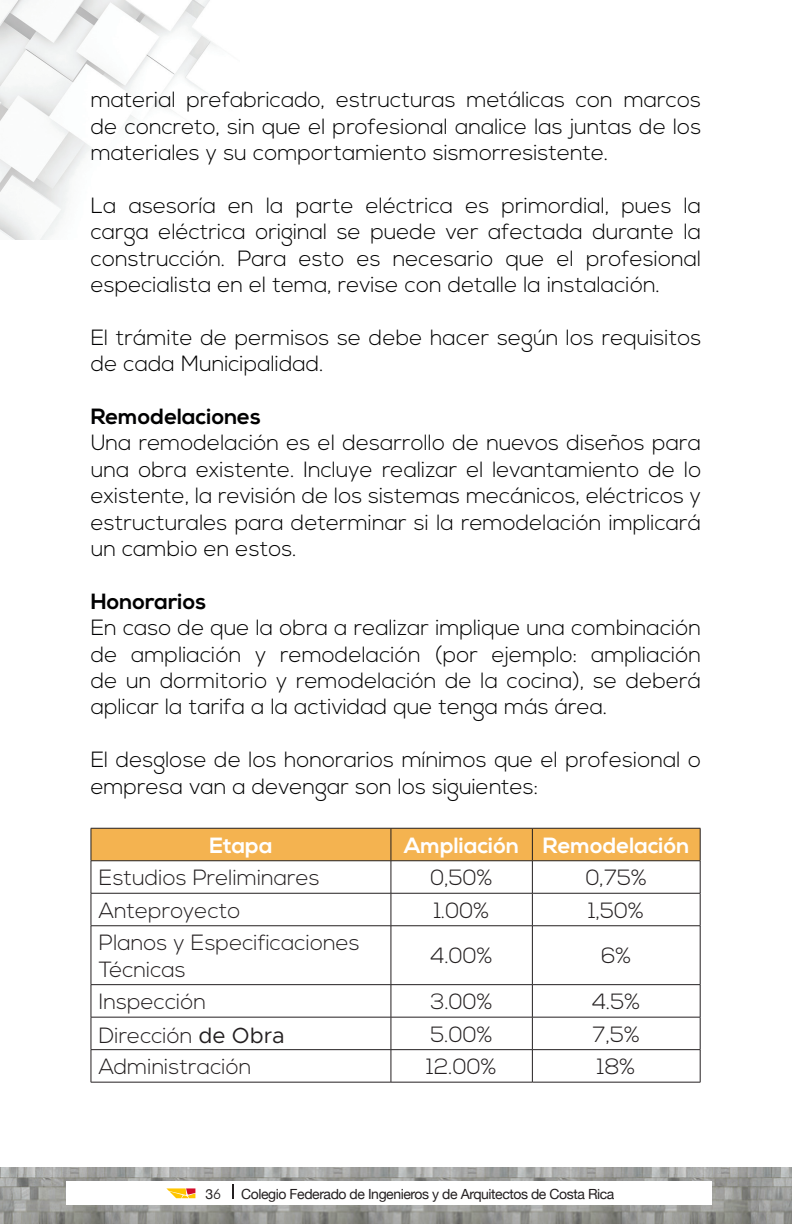
<style>
.page{position:relative;width:792px;height:1224px;background:#fff}
.page>*{position:absolute;margin:0;border:0;box-sizing:border-box;transform-origin:0 0}
.No_Spacing{font:300 22px/26.4px "Nexa";color:#000001;text-align:justify}
.No_Spacing-2{font:300 22px/26.4px "Nexa";color:#231f20}
.No_Spacing-3{font:700 22px "Nexa";color:#fff}
.No_Spacing-4{font:700 22px "Nexa";color:#000001}
.t1{font:14px "Helvetica Neue";letter-spacing:-.03em;color:#231f20}
.s1{font-family:"Metropolis";font-weight:400}
.s2{font-family:"Futura BT";font-weight:300}
</style>
<div class="page">
<img style="left:0;top:1167px;width:792px;height:57px">
<div style="left:66px;top:1182px;width:646px;height:23px;background:#fff"></div>
<img style="left:0;top:0;width:216px;height:240px">
<svg style="left:233px;top:1185px;width:1px;height:14px"></svg>
<svg style="left:166px;top:1188px;width:29px;height:10px"></svg>
<div style="left:92px;top:829px;width:608px;height:31px;background:#f4b350"></div>
<hr style="left:91px;top:861px;width:1px;height:32px;background:#231f20">
<hr style="left:391px;top:861px;width:1px;height:32px;background:#231f20">
<hr style="left:532px;top:861px;width:1px;height:32px;background:#231f20">
<hr style="left:700px;top:861px;width:1px;height:32px;background:#231f20">
<hr style="left:91px;top:893px;width:300px;height:1px;background:#231f20">
<hr style="left:91px;top:894px;width:1px;height:32px;background:#231f20">
<hr style="left:391px;top:893px;width:141px;height:1px;background:#231f20">
<hr style="left:391px;top:894px;width:1px;height:32px;background:#231f20">
<hr style="left:532px;top:893px;width:168px;height:1px;background:#231f20">
<hr style="left:532px;top:894px;width:1px;height:32px;background:#231f20">
<hr style="left:700px;top:894px;width:1px;height:32px;background:#231f20">
<hr style="left:91px;top:925px;width:300px;height:1px;background:#231f20">
<hr style="left:91px;top:926px;width:1px;height:58px;background:#231f20">
<hr style="left:391px;top:925px;width:141px;height:1px;background:#231f20">
<hr style="left:391px;top:926px;width:1px;height:58px;background:#231f20">
<hr style="left:532px;top:925px;width:168px;height:1px;background:#231f20">
<hr style="left:532px;top:926px;width:1px;height:58px;background:#231f20">
<hr style="left:700px;top:926px;width:1px;height:58px;background:#231f20">
<hr style="left:91px;top:984px;width:300px;height:1px;background:#231f20">
<hr style="left:91px;top:985px;width:1px;height:32px;background:#231f20">
<hr style="left:391px;top:984px;width:141px;height:1px;background:#231f20">
<hr style="left:391px;top:985px;width:1px;height:32px;background:#231f20">
<hr style="left:532px;top:984px;width:168px;height:1px;background:#231f20">
<hr style="left:532px;top:985px;width:1px;height:32px;background:#231f20">
<hr style="left:700px;top:985px;width:1px;height:32px;background:#231f20">
<hr style="left:91px;top:1017px;width:300px;height:1px;background:#231f20">
<hr style="left:91px;top:1017px;width:1px;height:32px;background:#231f20">
<hr style="left:391px;top:1017px;width:141px;height:1px;background:#231f20">
<hr style="left:391px;top:1017px;width:1px;height:32px;background:#231f20">
<hr style="left:532px;top:1017px;width:168px;height:1px;background:#231f20">
<hr style="left:532px;top:1017px;width:1px;height:32px;background:#231f20">
<hr style="left:700px;top:1017px;width:1px;height:32px;background:#231f20">
<hr style="left:91px;top:1049px;width:300px;height:1px;background:#231f20">
<hr style="left:91px;top:1050px;width:1px;height:32px;background:#231f20">
<hr style="left:391px;top:1049px;width:141px;height:1px;background:#231f20">
<hr style="left:391px;top:1050px;width:1px;height:32px;background:#231f20">
<hr style="left:532px;top:1049px;width:168px;height:1px;background:#231f20">
<hr style="left:532px;top:1050px;width:1px;height:32px;background:#231f20">
<hr style="left:700px;top:1050px;width:1px;height:32px;background:#231f20">
<hr style="left:91px;top:1082px;width:300px;height:1px;background:#231f20">
<hr style="left:391px;top:1082px;width:141px;height:1px;background:#231f20">
<hr style="left:532px;top:1082px;width:168px;height:1px;background:#231f20">
<hr style="left:91px;top:828px;width:300px;height:1px;background:#231f20">
<hr style="left:91px;top:829px;width:1px;height:32px;background:#231f20">
<hr style="left:391px;top:828px;width:141px;height:1px;background:#231f20">
<hr style="left:391px;top:829px;width:1px;height:32px;background:#231f20">
<hr style="left:532px;top:828px;width:168px;height:1px;background:#231f20">
<hr style="left:532px;top:829px;width:1px;height:32px;background:#231f20">
<hr style="left:700px;top:829px;width:1px;height:32px;background:#231f20">
<hr style="left:91px;top:860px;width:300px;height:1px;background:#231f20">
<hr style="left:391px;top:860px;width:141px;height:1px;background:#231f20">
<hr style="left:532px;top:860px;width:168px;height:1px;background:#231f20">
<p class="No_Spacing" style="left:91px;top:87px;width:612px">material prefabricado, estructuras metálicas con marcos de concreto, sin que el profesional analice las juntas de los materiales y su comportamiento sismorresistente.</p>
<p class="No_Spacing" style="left:91px;top:193px;width:612px">La asesoría en la parte eléctrica es primordial, pues la carga eléctrica original se puede ver afectada durante la construcción. Para esto es necesario que el profesional especialista en el tema, revise con detalle la instalación.</p>
<p class="No_Spacing" style="left:91px;top:325px;width:612px">El trámite de permisos se debe hacer según los requisitos de cada Municipalidad.</p>
<p class="No_Spacing-4" style="left:91px;top:404px;width:172px">Remodelaciones</p>
<p class="No_Spacing" style="left:91px;top:431px;width:612px">Una remodelación es el desarrollo de nuevos diseños para una obra existente. Incluye realizar el levantamiento de lo existente, la revisión de los sistemas mecánicos, eléctricos y estructurales para determinar si la remodelación implicará un cambio en estos.</p>
<p class="No_Spacing-4" style="left:91px;top:589px;width:117px">Honorarios</p>
<p class="No_Spacing" style="left:91px;top:615px;width:612px">En caso de que la obra a realizar implique una combinación de ampliación y remodelación (por ejemplo: ampliación de un dormitorio y remodelación de la cocina), se deberá aplicar la tarifa a la actividad que tenga más área.</p>
<p class="No_Spacing" style="left:91px;top:747px;width:612px">El desglose de los honorarios mínimos que el profesional o empresa van a devengar son los siguientes:</p>
<p class="No_Spacing-3" style="left:209px;top:832px;width:65px">Etapa</p>
<p class="No_Spacing-3" style="left:404px;top:832px;width:116px">Ampliación</p>
<p class="No_Spacing-3" style="left:543px;top:832px;width:148px">Remodelación</p>
<p class="No_Spacing-2" style="left:99px;top:865px;width:222px">Estudios Preliminares</p>
<p class="No_Spacing-2" style="left:431px;top:865px;width:64px">0,50%</p>
<p class="No_Spacing-2" style="left:586px;top:865px;width:63px">0,75%</p>
<p class="No_Spacing-2" style="left:99px;top:898px;width:143px">Anteproyecto</p>
<p class="No_Spacing-2" style="left:434px;top:898px;width:57px">1.00%</p>
<p class="No_Spacing-2" style="left:589px;top:898px;width:57px">1,50%</p>
<p class="No_Spacing-2" style="left:99px;top:930px;width:262px">Planos y Especificaciones<br>Técnicas</p>
<p class="No_Spacing-2" style="left:431px;top:944px;width:64px">4.00%</p>
<p class="No_Spacing-2" style="left:601px;top:944px;width:32px">6%</p>
<p class="No_Spacing-2" style="left:99px;top:989px;width:109px">Inspección</p>
<p class="No_Spacing-2" style="left:431px;top:989px;width:64px">3.00%</p>
<p class="No_Spacing-2" style="left:592px;top:989px;width:50px">4.5%</p>
<p class="No_Spacing-2" style="left:99px;top:1023px;width:187px">Dirección <span class="s1">de Obra</span></p>
<p class="No_Spacing-2" style="left:431px;top:1022px;width:64px">5.00%</p>
<p class="No_Spacing-2" style="left:593px;top:1022px;width:49px">7,5%</p>
<p class="No_Spacing-2" style="left:99px;top:1054px;width:154px">Administración</p>
<p class="No_Spacing-2" style="left:427px;top:1054px;width:72px">12.00%</p>
<p class="No_Spacing-2" style="left:597px;top:1054px;width:40px">18%</p>
<p class="t1" style="left:205px;top:1184px;width:17px">3<span class="s2">6</span></p>
<p class="t1" style="left:241px;top:1184px;width:375px">Colegio Federado de Ingenieros y de Arquitectos de Costa Rica</p>
</div>
